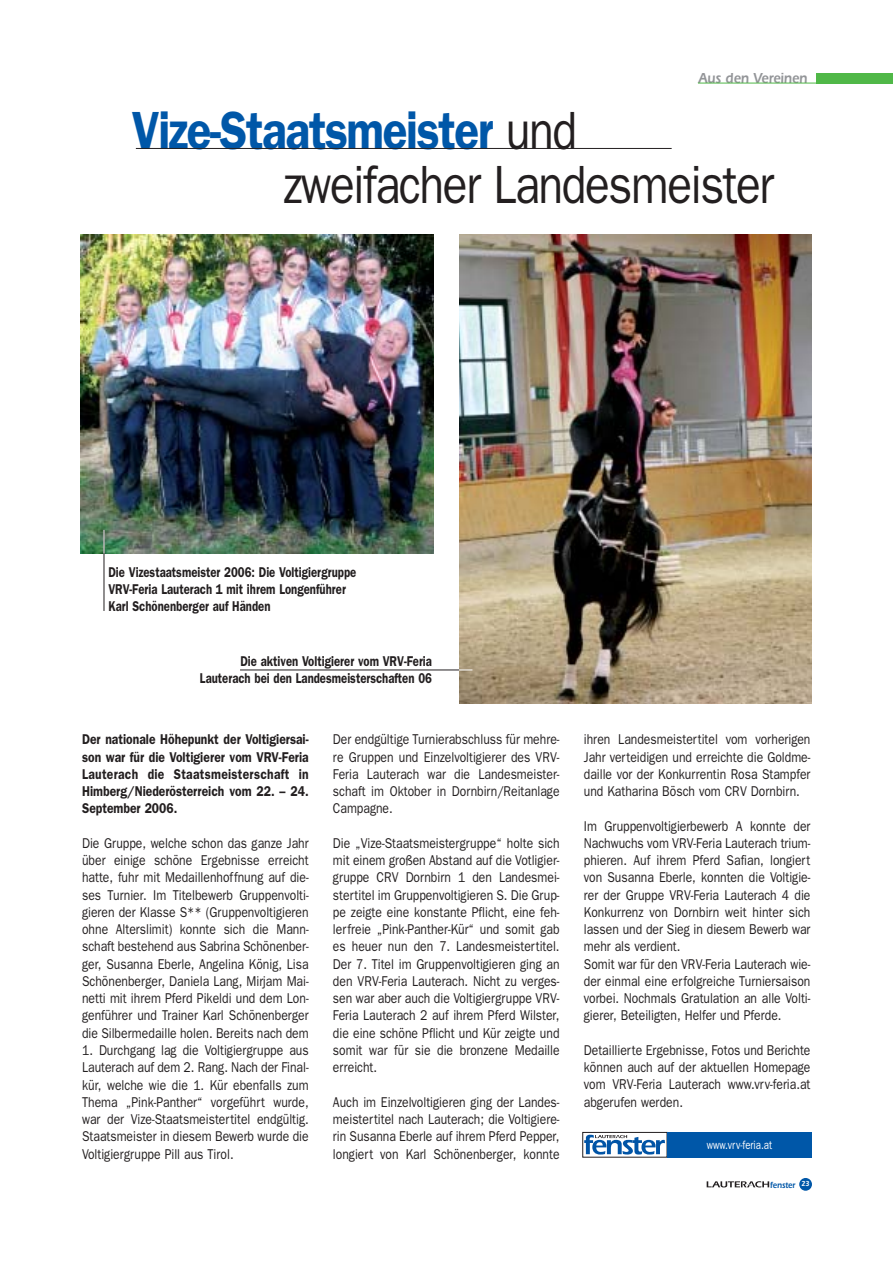
<style>
.page{position:relative;width:893px;height:1263px;background:#fff}
.page>*{position:absolute;margin:0;border:0;box-sizing:border-box;transform-origin:0 0}
.t1{font:54px/54px "Franklin Gothic";letter-spacing:-.03em;color:#231f20;scale:.85 1}
.t2{font:600 15px "Itc Eras";color:#939598;scale:.85 1}
.t3{font:14.25px/17.2px "Franklin Gothic";color:#231f20;text-align:justify;scale:.85 1}
.t4{font:600 14.25px/17.1px "Franklin Gothic";color:#231f20;scale:.8 1}
.t5{font:600 14.25px/17.2px "Franklin Gothic";color:#231f20;text-align:justify;scale:.85 1}
.t6{font:12px "Franklin Gothic";color:#fff;scale:.8 1}
.t7{font:600 9px "Itc Eras";color:#0057a8;scale:.85 1}
.s1{font-weight:600;color:#0057a8}
.s2{font-size:7.5px;color:#fff}
</style>
<div class="page">
<img style="left:81px;top:235px;width:352px;height:318px">
<img style="left:459px;top:235px;width:353px;height:469px">
<hr style="left:136px;top:148px;width:536px;height:1px;background:#231f20">
<div style="left:582px;top:1132px;width:85px;height:25px;border:1px solid #231f20"></div>
<svg style="left:584px;top:1135px;width:81px;height:19px"></svg>
<div style="left:667px;top:1132px;width:145px;height:25px;background:#0057a8"></div>
<div style="left:816px;top:73px;width:77px;height:10px;background:#50b848"></div>
<hr style="left:698px;top:83px;width:119px;height:1px;background:#50b848">
<div style="left:799px;top:1178px;width:13px;height:13px;background:#0057a8;border-radius:50%"></div>
<svg style="left:707px;top:1181px;width:62px;height:6px"></svg>
<hr style="left:104px;top:530px;width:1px;height:81px;background:#231f20">
<svg style="left:104px;top:530px;width:1px;height:24px"></svg>
<hr style="left:240px;top:670px;width:219px;height:1px;background:#231f20">
<svg style="left:459px;top:670px;width:13px;height:1px"></svg>
<p class="t2" style="left:699px;top:73px;width:130px">Aus den Vereinen</p>
<h1 class="t1" style="left:283px;top:108px;width:579px;text-indent:-151px"><span class="s1">Vize-Staatsmeister</span> und zweifacher Landesmeister</h1>
<p class="t4" style="left:108px;top:565px;width:312px">Die Vizestaatsmeister 2006: Die Voltigiergruppe<br>VRV-Feria Lauterach 1 mit ihrem Longenführer<br>Karl Schönenberger auf Händen</p>
<p class="t4" style="left:200px;top:654px;width:292px;text-align:right">Die aktiven Voltigierer vom VRV-Feria<br>Lauterach bei den Landesmeisterschaften 06</p>
<p class="t5" style="left:82px;top:732px;width:268px">Der nationale Höhepunkt der Voltigiersai&shy;son war für die Voltigierer vom VRV-Feria Lauterach die Staatsmeisterschaft in Himberg/Niederösterreich vom 22. – 24.<br>September 2006.</p>
<p class="t3" style="left:82px;top:836px;width:268px">Die Gruppe, welche schon das ganze Jahr über einige schöne Ergebnisse erreicht hatte, fuhr mit Medaillenhoffnung auf die&shy;ses Turnier. Im Titelbewerb Gruppenvolti&shy;gieren der Klasse S** (Gruppenvoltigieren ohne Alterslimit) konnte sich die Mann&shy;schaft bestehend aus Sabrina Schönenber&shy;ger, Susanna Eberle, Angelina König, Lisa Schönenberger, Daniela Lang, Mirjam Mai&shy;netti mit ihrem Pferd Pikeldi und dem Lon&shy;genführer und Trainer Karl Schönenberger die Silbermedaille holen. Bereits nach dem</p>
<p class="t3" style="left:82px;top:1043px;width:268px">1. Durchgang lag die Voltigiergruppe aus Lauterach auf dem 2. Rang. Nach der Final&shy;kür, welche wie die 1. Kür ebenfalls zum Thema „Pink-Panther“ vorgeführt wurde, war der Vize-Staatsmeistertitel endgültig.<br>Staatsmeister in diesem Bewerb wurde die Voltigiergruppe Pill aus Tirol.</p>
<p class="t3" style="left:333px;top:732px;width:268px">Der endgültige Turnierabschluss für mehre&shy;re Gruppen und Einzelvoltigierer des VRV-Feria Lauterach war die Landesmeister&shy;schaft im Oktober in Dornbirn/Reitanlage Campagne.</p>
<p class="t3" style="left:333px;top:836px;width:268px">Die „Vize-Staatsmeistergruppe“ holte sich mit einem großen Abstand auf die Votligier&shy;gruppe CRV Dornbirn 1 den Landesmei&shy;stertitel im Gruppenvoltigieren S. Die Grup&shy;pe zeigte eine konstante Pflicht, eine feh&shy;lerfreie „Pink-Panther-Kür“ und somit gab es heuer nun den 7. Landesmeistertitel.<br>Der 7. Titel im Gruppenvoltigieren ging an den VRV-Feria Lauterach. Nicht zu verges&shy;sen war aber auch die Voltigiergruppe VRV-Feria Lauterach 2 auf ihrem Pferd Wilster, die eine schöne Pflicht und Kür zeigte und somit war für sie die bronzene Medaille erreicht.</p>
<p class="t3" style="left:333px;top:1094px;width:268px">Auch im Einzelvoltigieren ging der Landes&shy;meistertitel nach Lauterach; die Voltigiere&shy;rin Susanna Eberle auf ihrem Pferd Pepper, longiert von Karl Schönenberger, konnte</p>
<p class="t3" style="left:584px;top:732px;width:268px">ihren Landesmeistertitel vom vorherigen Jahr verteidigen und erreichte die Goldme&shy;daille vor der Konkurrentin Rosa Stampfer und Katharina Bösch vom CRV Dornbirn.</p>
<p class="t3" style="left:584px;top:818px;width:268px;text-align:left">Im Gruppenvoltigierbewerb A konnte der Nachwuchs vom VRV-Feria Lauterach trium&shy;phieren. Auf ihrem Pferd Safian, longiert von Susanna Eberle, konnten die Voltigie&shy;rer der Gruppe VRV-Feria Lauterach 4 die Konkurrenz von Dornbirn weit hinter sich lassen und der Sieg in diesem Bewerb war mehr als verdient.<br>Somit war für den VRV-Feria Lauterach wie&shy;der einmal eine erfolgreiche Turniersaison vorbei. Nochmals Gratulation an alle Volti&shy;gierer, Beteiligten, Helfer und Pferde.</p>
<p class="t3" style="left:584px;top:1043px;width:268px">Detaillierte Ergebnisse, Fotos und Berichte können auch auf der aktuellen Homepage vom VRV-Feria Lauterach www.vrv-feria.at abgerufen werden.</p>
<p class="t6" style="left:707px;top:1140px;width:83px">www.vrv-feria.at</p>
<p class="t7" style="left:770px;top:1181px;width:48px">fenster <span class="s2">23</span></p>
</div>
